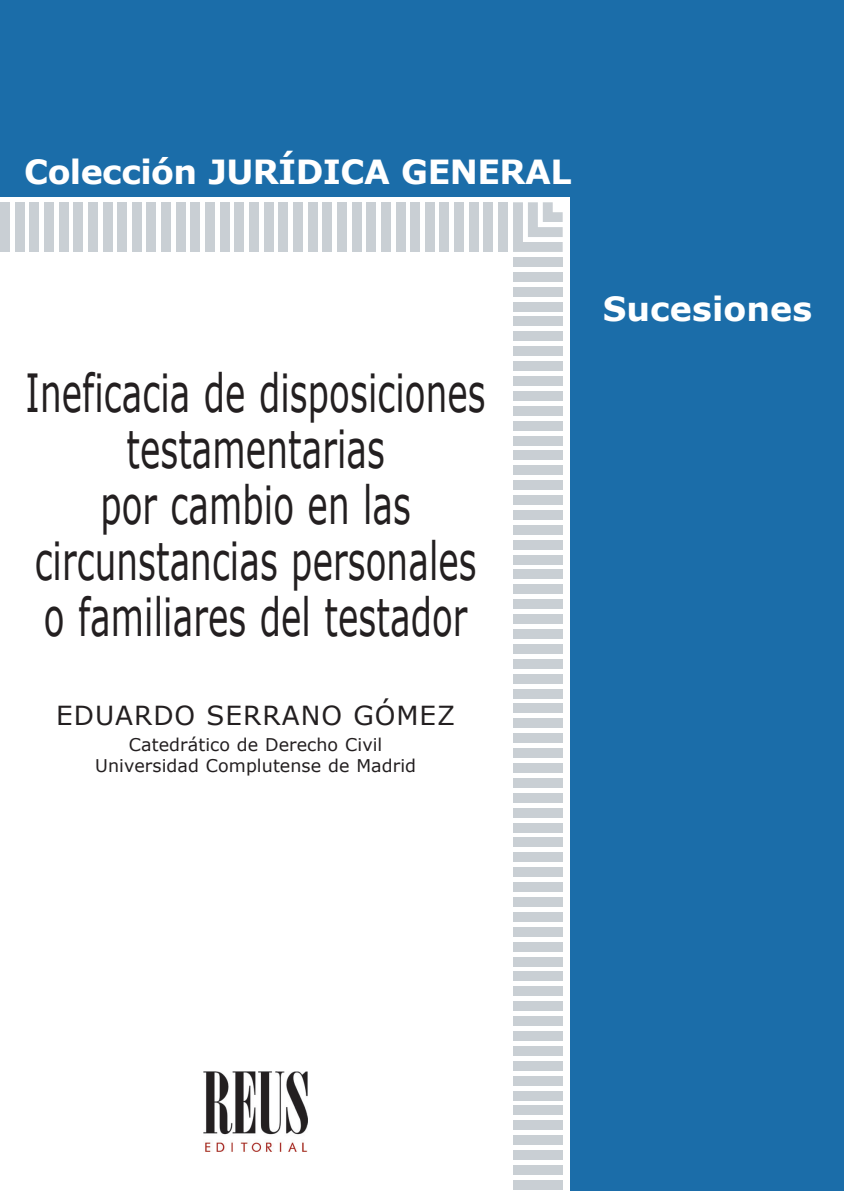
<style>
.page{position:relative;width:844px;height:1191px;background:#fff}
.page>*{position:absolute;margin:0;border:0;box-sizing:border-box;transform-origin:0 0}
.Título{font:52.5px/56px "Verdana";letter-spacing:.005em;color:#231f20;text-align:center;scale:.65 1}
.t1{font:700 33.25px "Verdana";letter-spacing:-.015em;color:#fff}
.t2{font:700 33.25px "Verdana";letter-spacing:.005em;color:#fff}
.Autor{font:26.25px "Verdana";letter-spacing:.04em;color:#231f20}
.Cargo{font:17.5px/21px "Verdana";letter-spacing:.005em;color:#231f20;text-align:center}
</style>
<div class="page">
<div style="left:570px;top:0;width:273px;height:1191px;background:#1b6da9"></div>
<div style="left:0;top:0;width:843px;height:196px;background:#1b6da9"></div>
<div style="left:513px;top:257px;width:49px;height:10px;background:#c9cfd4"></div>
<div style="left:513px;top:272px;width:49px;height:10px;background:#c9cfd4"></div>
<div style="left:513px;top:287px;width:49px;height:9px;background:#c9cfd4"></div>
<div style="left:513px;top:301px;width:49px;height:10px;background:#c9cfd4"></div>
<div style="left:513px;top:316px;width:49px;height:10px;background:#c9cfd4"></div>
<div style="left:513px;top:331px;width:49px;height:10px;background:#c9cfd4"></div>
<div style="left:513px;top:346px;width:49px;height:10px;background:#c9cfd4"></div>
<div style="left:513px;top:361px;width:49px;height:10px;background:#c9cfd4"></div>
<div style="left:513px;top:376px;width:49px;height:10px;background:#c9cfd4"></div>
<div style="left:513px;top:391px;width:49px;height:10px;background:#c9cfd4"></div>
<div style="left:513px;top:406px;width:49px;height:10px;background:#c9cfd4"></div>
<div style="left:513px;top:421px;width:49px;height:9px;background:#c9cfd4"></div>
<div style="left:513px;top:435px;width:49px;height:10px;background:#c9cfd4"></div>
<div style="left:513px;top:450px;width:49px;height:10px;background:#c9cfd4"></div>
<div style="left:513px;top:465px;width:49px;height:10px;background:#c9cfd4"></div>
<div style="left:513px;top:480px;width:49px;height:10px;background:#c9cfd4"></div>
<div style="left:513px;top:495px;width:49px;height:10px;background:#c9cfd4"></div>
<div style="left:513px;top:510px;width:49px;height:10px;background:#c9cfd4"></div>
<div style="left:513px;top:525px;width:49px;height:10px;background:#c9cfd4"></div>
<div style="left:513px;top:540px;width:49px;height:9px;background:#c9cfd4"></div>
<div style="left:513px;top:554px;width:49px;height:10px;background:#c9cfd4"></div>
<div style="left:513px;top:569px;width:49px;height:10px;background:#c9cfd4"></div>
<div style="left:513px;top:584px;width:49px;height:10px;background:#c9cfd4"></div>
<div style="left:513px;top:599px;width:49px;height:10px;background:#c9cfd4"></div>
<div style="left:513px;top:614px;width:49px;height:10px;background:#c9cfd4"></div>
<div style="left:513px;top:629px;width:49px;height:10px;background:#c9cfd4"></div>
<div style="left:513px;top:644px;width:49px;height:10px;background:#c9cfd4"></div>
<div style="left:513px;top:659px;width:49px;height:10px;background:#c9cfd4"></div>
<div style="left:513px;top:673px;width:49px;height:10px;background:#c9cfd4"></div>
<div style="left:513px;top:688px;width:49px;height:10px;background:#c9cfd4"></div>
<div style="left:513px;top:703px;width:49px;height:10px;background:#c9cfd4"></div>
<div style="left:513px;top:718px;width:49px;height:10px;background:#c9cfd4"></div>
<div style="left:513px;top:733px;width:49px;height:10px;background:#c9cfd4"></div>
<div style="left:513px;top:748px;width:49px;height:10px;background:#c9cfd4"></div>
<div style="left:513px;top:763px;width:49px;height:10px;background:#c9cfd4"></div>
<div style="left:513px;top:778px;width:49px;height:10px;background:#c9cfd4"></div>
<div style="left:513px;top:793px;width:49px;height:9px;background:#c9cfd4"></div>
<div style="left:513px;top:807px;width:49px;height:10px;background:#c9cfd4"></div>
<div style="left:513px;top:822px;width:49px;height:10px;background:#c9cfd4"></div>
<div style="left:513px;top:837px;width:49px;height:10px;background:#c9cfd4"></div>
<div style="left:513px;top:852px;width:49px;height:10px;background:#c9cfd4"></div>
<div style="left:513px;top:867px;width:49px;height:10px;background:#c9cfd4"></div>
<div style="left:513px;top:882px;width:49px;height:10px;background:#c9cfd4"></div>
<div style="left:513px;top:897px;width:49px;height:10px;background:#c9cfd4"></div>
<div style="left:513px;top:912px;width:49px;height:10px;background:#c9cfd4"></div>
<div style="left:513px;top:926px;width:49px;height:10px;background:#c9cfd4"></div>
<div style="left:513px;top:941px;width:49px;height:10px;background:#c9cfd4"></div>
<div style="left:513px;top:956px;width:49px;height:10px;background:#c9cfd4"></div>
<div style="left:513px;top:971px;width:49px;height:10px;background:#c9cfd4"></div>
<div style="left:513px;top:986px;width:49px;height:10px;background:#c9cfd4"></div>
<div style="left:513px;top:1001px;width:49px;height:10px;background:#c9cfd4"></div>
<div style="left:513px;top:1016px;width:49px;height:10px;background:#c9cfd4"></div>
<div style="left:513px;top:1031px;width:49px;height:10px;background:#c9cfd4"></div>
<div style="left:513px;top:1046px;width:49px;height:9px;background:#c9cfd4"></div>
<div style="left:513px;top:1060px;width:49px;height:10px;background:#c9cfd4"></div>
<div style="left:513px;top:1075px;width:49px;height:10px;background:#c9cfd4"></div>
<div style="left:513px;top:1090px;width:49px;height:10px;background:#c9cfd4"></div>
<div style="left:513px;top:1105px;width:49px;height:10px;background:#c9cfd4"></div>
<div style="left:513px;top:1120px;width:49px;height:10px;background:#c9cfd4"></div>
<div style="left:513px;top:1135px;width:49px;height:10px;background:#c9cfd4"></div>
<div style="left:513px;top:1150px;width:49px;height:10px;background:#c9cfd4"></div>
<div style="left:513px;top:1165px;width:49px;height:10px;background:#c9cfd4"></div>
<div style="left:513px;top:1179px;width:49px;height:10px;background:#c9cfd4"></div>
<div style="left:0;top:202px;width:10px;height:50px;background:#c9cfd4"></div>
<div style="left:15px;top:202px;width:10px;height:50px;background:#c9cfd4"></div>
<div style="left:29px;top:202px;width:10px;height:50px;background:#c9cfd4"></div>
<div style="left:44px;top:202px;width:10px;height:50px;background:#c9cfd4"></div>
<div style="left:59px;top:202px;width:9px;height:50px;background:#c9cfd4"></div>
<div style="left:73px;top:202px;width:10px;height:50px;background:#c9cfd4"></div>
<div style="left:88px;top:202px;width:10px;height:50px;background:#c9cfd4"></div>
<div style="left:102px;top:202px;width:10px;height:50px;background:#c9cfd4"></div>
<div style="left:117px;top:202px;width:10px;height:50px;background:#c9cfd4"></div>
<div style="left:132px;top:202px;width:10px;height:50px;background:#c9cfd4"></div>
<div style="left:146px;top:202px;width:10px;height:50px;background:#c9cfd4"></div>
<div style="left:161px;top:202px;width:10px;height:50px;background:#c9cfd4"></div>
<div style="left:176px;top:202px;width:10px;height:50px;background:#c9cfd4"></div>
<div style="left:190px;top:202px;width:10px;height:50px;background:#c9cfd4"></div>
<div style="left:205px;top:202px;width:10px;height:50px;background:#c9cfd4"></div>
<div style="left:220px;top:202px;width:10px;height:50px;background:#c9cfd4"></div>
<div style="left:234px;top:202px;width:10px;height:50px;background:#c9cfd4"></div>
<div style="left:249px;top:202px;width:10px;height:50px;background:#c9cfd4"></div>
<div style="left:264px;top:202px;width:9px;height:50px;background:#c9cfd4"></div>
<div style="left:278px;top:202px;width:10px;height:50px;background:#c9cfd4"></div>
<div style="left:293px;top:202px;width:10px;height:50px;background:#c9cfd4"></div>
<div style="left:307px;top:202px;width:10px;height:50px;background:#c9cfd4"></div>
<div style="left:322px;top:202px;width:10px;height:50px;background:#c9cfd4"></div>
<div style="left:337px;top:202px;width:10px;height:50px;background:#c9cfd4"></div>
<div style="left:351px;top:202px;width:10px;height:50px;background:#c9cfd4"></div>
<div style="left:366px;top:202px;width:10px;height:50px;background:#c9cfd4"></div>
<div style="left:381px;top:202px;width:10px;height:50px;background:#c9cfd4"></div>
<div style="left:395px;top:202px;width:10px;height:50px;background:#c9cfd4"></div>
<div style="left:410px;top:202px;width:10px;height:50px;background:#c9cfd4"></div>
<div style="left:425px;top:202px;width:9px;height:50px;background:#c9cfd4"></div>
<div style="left:439px;top:202px;width:10px;height:50px;background:#c9cfd4"></div>
<div style="left:454px;top:202px;width:10px;height:50px;background:#c9cfd4"></div>
<div style="left:468px;top:202px;width:10px;height:50px;background:#c9cfd4"></div>
<div style="left:483px;top:202px;width:10px;height:50px;background:#c9cfd4"></div>
<div style="left:498px;top:202px;width:10px;height:50px;background:#c9cfd4"></div>
<svg style="left:513px;top:202px;width:49px;height:50px"></svg>
<img style="left:203px;top:1071px;width:104px;height:80px">
<p class="t1" style="left:24px;top:148px;width:548px">Colección JURÍDICA GENERAL</p>
<p class="Título" style="left:26px;top:365px;width:709px">Ineficacia de disposiciones testamentarias<br>por cambio en las circunstancias personales o familiares del testador</p>
<p class="Autor" style="left:56px;top:697px;width:400px">EDUARDO SERRANO GÓMEZ</p>
<p class="Cargo" style="left:95px;top:733px;width:322px">Catedrático de Derecho Civil<br>Universidad Complutense de Madrid</p>
<p class="t2" style="left:602px;top:285px;width:211px">Sucesiones</p>
</div>
